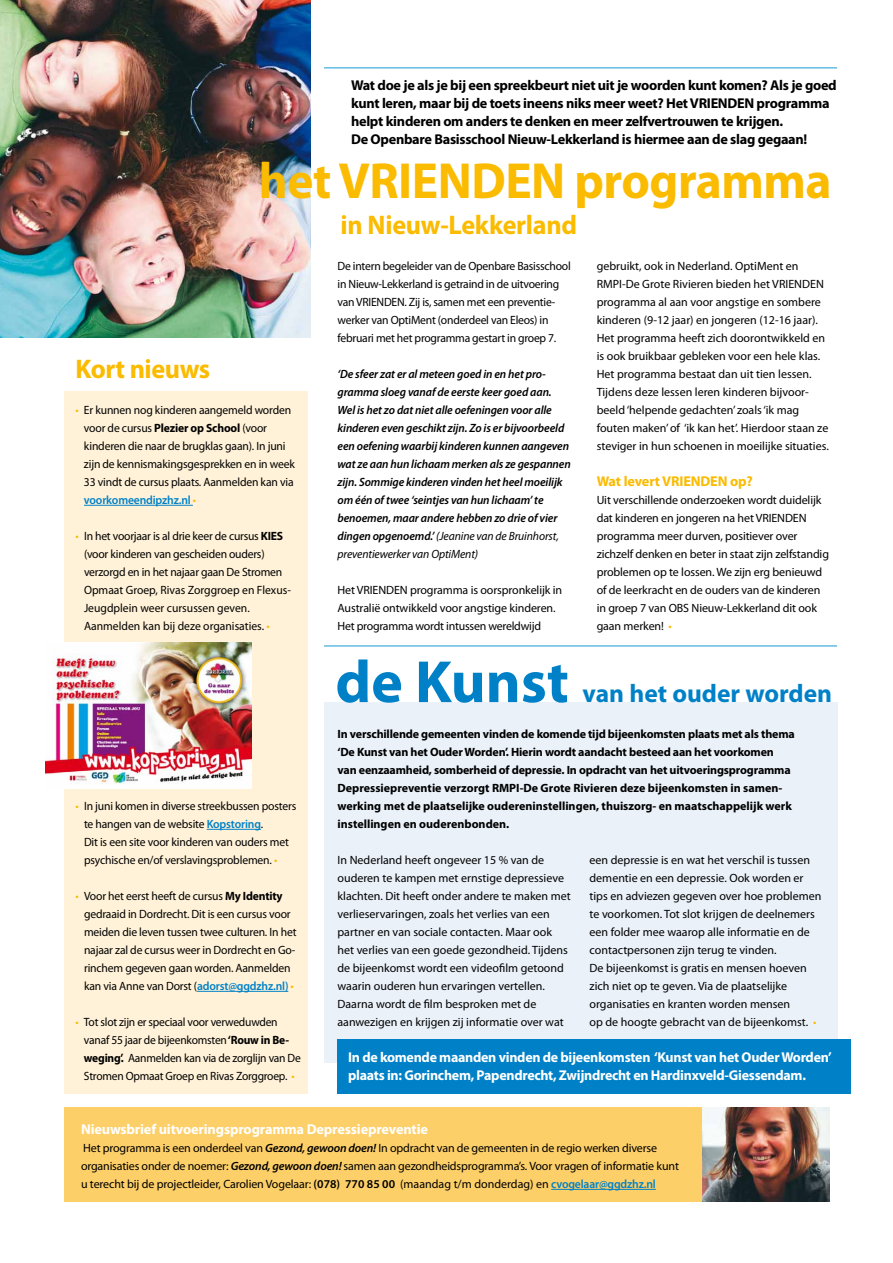
<style>
.page{position:relative;width:893px;height:1263px;background:#fff}
.page>*{position:absolute;margin:0;border:0;box-sizing:border-box;transform-origin:0 0}
.t1{font:700 60px "Myriad Pro";color:#0081c7}
.t2{font:700 51px "Myriad Pro";letter-spacing:-.01em;color:#fabb00}
.t3{font:700 27px "Myriad Pro";letter-spacing:-.01em;color:#fabb00}
.t4{font:700 25.5px "Myriad Pro";color:#0081c7}
.t5{font:700 14.25px/18px "Myriad Pro";letter-spacing:-.02em;color:#000}
.t6{font:700 14.25px/18px "Myriad Pro";letter-spacing:-.02em;color:#fff}
.t7{font:700 14.25px "Myriad Pro";letter-spacing:-.01em;color:#fabb00}
.t8{font:12px/18px "Myriad Pro";letter-spacing:-.01em;color:#000}
.t9{font:italic 600 12px/18px "Myriad Pro";letter-spacing:-.01em;color:#000}
.t10{font:700 12px/18px "Myriad Pro";letter-spacing:-.015em;color:#000}
.t11{font:12px/18px "Myriad Pro";letter-spacing:-.01em;color:#000;scale:.96 1}
.s1{color:#fabb00}
.s2{font-weight:700}
.s3{font-weight:600;color:#0081c7}
.s4{font-weight:400}
.s5{font-weight:600;font-style:italic}
.s6{font-weight:600}
</style>
<div class="page">
<div style="left:324px;top:702px;width:513px;height:360px;background:#eaf1f9"></div>
<div style="left:338px;top:1040px;width:512px;height:54px;background:#0081c7"></div>
<div style="left:64px;top:1107px;width:762px;height:95px;background:#fdcf69"></div>
<hr style="left:551px;top:1189px;width:105px;height:1px;background:#0081c7">
<img style="left:702px;top:1107px;width:127px;height:95px">
<div style="left:64px;top:392px;width:243px;height:702px;background:#fff2d8"></div>
<hr style="left:84px;top:505px;width:109px;height:1px;background:#0081c7">
<hr style="left:207px;top:829px;width:54px;height:1px;background:#0081c7">
<hr style="left:197px;top:991px;width:91px;height:1px;background:#0081c7">
<img style="left:0;top:0;width:310px;height:338px">
<hr style="left:324px;top:646px;width:513px;height:1px;background:#149bd3">
<hr style="left:324px;top:68px;width:513px;height:1px;background:#149bd3">
<img style="left:45px;top:642px;width:207px;height:147px">
<p class="t5" style="left:351px;top:76px;width:487px">Wat doe je als je bij een spreekbeurt niet uit je woorden kunt komen? Als je goed kunt leren, maar bij de toets ineens niks meer weet? Het VRIENDEN programma helpt kinderen om anders te denken en meer zelfvertrouwen te krijgen.<br>De Openbare Basisschool Nieuw-Lekkerland is hiermee aan de slag gegaan!</p>
<h2 class="t2" style="left:259px;top:148px;width:574px">het VRIENDEN programma</h2>
<h3 class="t3" style="left:340px;top:207px;width:238px">in Nieuw-Lekkerland</h3>
<h3 class="t3" style="left:75px;top:351px;width:136px">Kort nieuws</h3>
<p class="t8" style="left:84px;top:401px;width:212px;text-indent:-9px"><span class="s1">•</span> Er kunnen nog kinderen aangemeld worden voor de cursus <span class="s2">Plezier op School</span> (voor kinderen die naar de brugklas gaan). In juni zijn de kennismakingsgesprekken en in week 33 vindt de cursus plaats. Aanmelden kan via <span class="s3">voorkomeendipzhz.nl</span> <span class="s1">•</span></p>
<p class="t8" style="left:84px;top:527px;width:208px;text-indent:-9px"><span class="s1">•</span> In het voorjaar is al drie keer de cursus <span class="s2">KIES </span>(voor kinderen van gescheiden ouders) verzorgd en in het najaar gaan De Stromen Opmaat Groep, Rivas Zorggroep en Flexus-Jeugdplein weer cursussen geven.<br>Aanmelden kan bij deze organisaties. <span class="s1">•</span></p>
<p class="t8" style="left:84px;top:797px;width:214px;text-indent:-9px"><span class="s1">•</span> In juni komen in diverse streekbussen posters te hangen van de website <span class="s3">Kopstoring</span>.<br>Dit is een site voor kinderen van ouders met psychische en/of verslavingsproblemen. <span class="s1">•</span></p>
<p class="t8" style="left:84px;top:887px;width:214px;text-indent:-9px"><span class="s1">•</span> Voor het eerst heeft de cursus <span class="s2">My Identity </span>gedraaid in Dordrecht. Dit is een cursus voor meiden die leven tussen twee culturen. In het najaar zal de cursus weer in Dordrecht en Go&shy;rinchem gegeven gaan worden. Aanmelden kan via Anne van Dorst (<span class="s3">adorst@ggdzhz.nl)</span> <span class="s1">•</span></p>
<p class="t11" style="left:84px;top:1013px;width:227px;text-indent:-9px"><span class="s1">•</span> Tot slot zijn er speciaal voor verweduwden vanaf 55 jaar de bijeenkomsten <span class="s2">‘Rouw in Be&shy;weging’.</span> Aanmelden kan via de zorglijn van De Stromen Opmaat Groep en Rivas Zorggroep. <span class="s1">•</span></p>
<p class="t8" style="left:338px;top:257px;width:235px">De intern begeleider van de Openbare Basisschool in Nieuw-Lekkerland is getraind in de uitvoering van VRIENDEN. Zij is, samen met een preventie&shy;werker van OptiMent (onderdeel van Eleos) in februari met het programma gestart in groep 7.</p>
<p class="t9" style="left:338px;top:365px;width:235px">‘De sfeer zat er al meteen goed in en het pro&shy;gramma sloeg vanaf de eerste keer goed aan.<br>Wel is het zo dat niet alle oefeningen voor alle kinderen even geschikt zijn. Zo is er bijvoorbeeld een oefening waarbij kinderen kunnen aangeven wat ze aan hun lichaam merken als ze gespannen zijn. Sommige kinderen vinden het heel moeilijk om één of twee ‘seintjes van hun lichaam’ te benoemen, maar andere hebben zo drie of vier dingen opgenoemd.’ <span class="s4">(Jeanine van de Bruinhorst, preventiewerker van OptiMent)</span></p>
<p class="t8" style="left:338px;top:581px;width:226px">Het VRIENDEN programma is oorspronkelijk in<br>Australië ontwikkeld voor angstige kinderen.<br>Het programma wordt intussen wereldwijd</p>
<h1 class="t1" style="left:335px;top:643px;width:235px">de Kunst</h1>
<p class="t8" style="left:597px;top:257px;width:234px">gebruikt, ook in Nederland. OptiMent en RMPI-De Grote Rivieren bieden het VRIENDEN programma al aan voor angstige en sombere kinderen (9-12 jaar) en jongeren (12-16 jaar).<br>Het programma heeft zich doorontwikkeld en is ook bruikbaar gebleken voor een hele klas.<br>Het programma bestaat dan uit tien lessen.<br>Tijdens deze lessen leren kinderen bijvoor&shy;beeld ‘helpende gedachten’ zoals ‘ik mag fouten maken’ of ‘ik kan het’. Hierdoor staan ze steviger in hun schoenen in moeilijke situaties.</p>
<p class="t7" style="left:597px;top:472px;width:158px">Wat levert VRIENDEN op?</p>
<p class="t8" style="left:597px;top:491px;width:234px">Uit verschillende onderzoeken wordt duidelijk dat kinderen en jongeren na het VRIENDEN programma meer durven, positiever over zichzelf denken en beter in staat zijn zelfstandig problemen op te lossen. We zijn erg benieuwd of de leerkracht en de ouders van de kinderen in groep 7 van OBS Nieuw-Lekkerland dit ook gaan merken! <span class="s1">•</span></p>
<h3 class="t4" style="left:582px;top:677px;width:251px">van het ouder worden</h3>
<p class="t10" style="left:338px;top:725px;width:459px">In verschillende gemeenten vinden de komende tijd bijeenkomsten plaats met als thema ‘De Kunst van het Ouder Worden’. Hierin wordt aandacht besteed aan het voorkomen van eenzaamheid, somberheid of depressie. In opdracht van het uitvoeringsprogramma Depressiepreventie verzorgt RMPI-De Grote Rivieren deze bijeenkomsten in samen&shy;werking met de plaatselijke oudereninstellingen, thuiszorg- en maatschappelijk werk instellingen en ouderenbonden.</p>
<p class="t8" style="left:337px;top:851px;width:235px">In Nederland heeft ongeveer 15 % van de ouderen te kampen met ernstige depressieve klachten. Dit heeft onder andere te maken met verlieservaringen, zoals het verlies van een partner en van sociale contacten. Maar ook het verlies van een goede gezondheid. Tijdens de bijeenkomst wordt een videofilm getoond waarin ouderen hun ervaringen vertellen.<br>Daarna wordt de film besproken met de aanwezigen en krijgen zij informatie over wat</p>
<p class="t8" style="left:589px;top:851px;width:233px">een depressie is en wat het verschil is tussen dementie en een depressie. Ook worden er tips en adviezen gegeven over hoe problemen te voorkomen. Tot slot krijgen de deelnemers een folder mee waarop alle informatie en de contactpersonen zijn terug te vinden.<br>De bijeenkomst is gratis en mensen hoeven zich niet op te geven. Via de plaatselijke organisaties en kranten worden mensen<br>op de hoogte gebracht van de bijeenkomst. <span class="s1">•</span></p>
<p class="t6" style="left:348px;top:1048px;width:485px">In de komende maanden vinden de bijeenkomsten ‘Kunst van het Ouder Worden’ plaats in: Gorinchem, Papendrecht, Zwijndrecht en Hardinxveld-Giessendam.</p>
<p class="t6" style="left:81px;top:1120px;width:348px">Nieuwsbrief uitvoeringsprogramma Depressiepreventie</p>
<p class="t8" style="left:81px;top:1139px;width:600px">Het programma is een onderdeel van <span class="s5">Gezond, gewoon doen!</span> In opdracht van de gemeenten in de regio werken diverse organisaties onder de noemer: <span class="s5">Gezond, gewoon doen!</span> samen aan gezondheidsprogramma’s. Voor vragen of informatie kunt u terecht bij de projectleider, Carolien Vogelaar: <span class="s6">(078) 770 85 00</span> (maandag t/m donderdag) en <span class="s3">cvogelaar@ggdzhz.nl</span></p>
</div>
